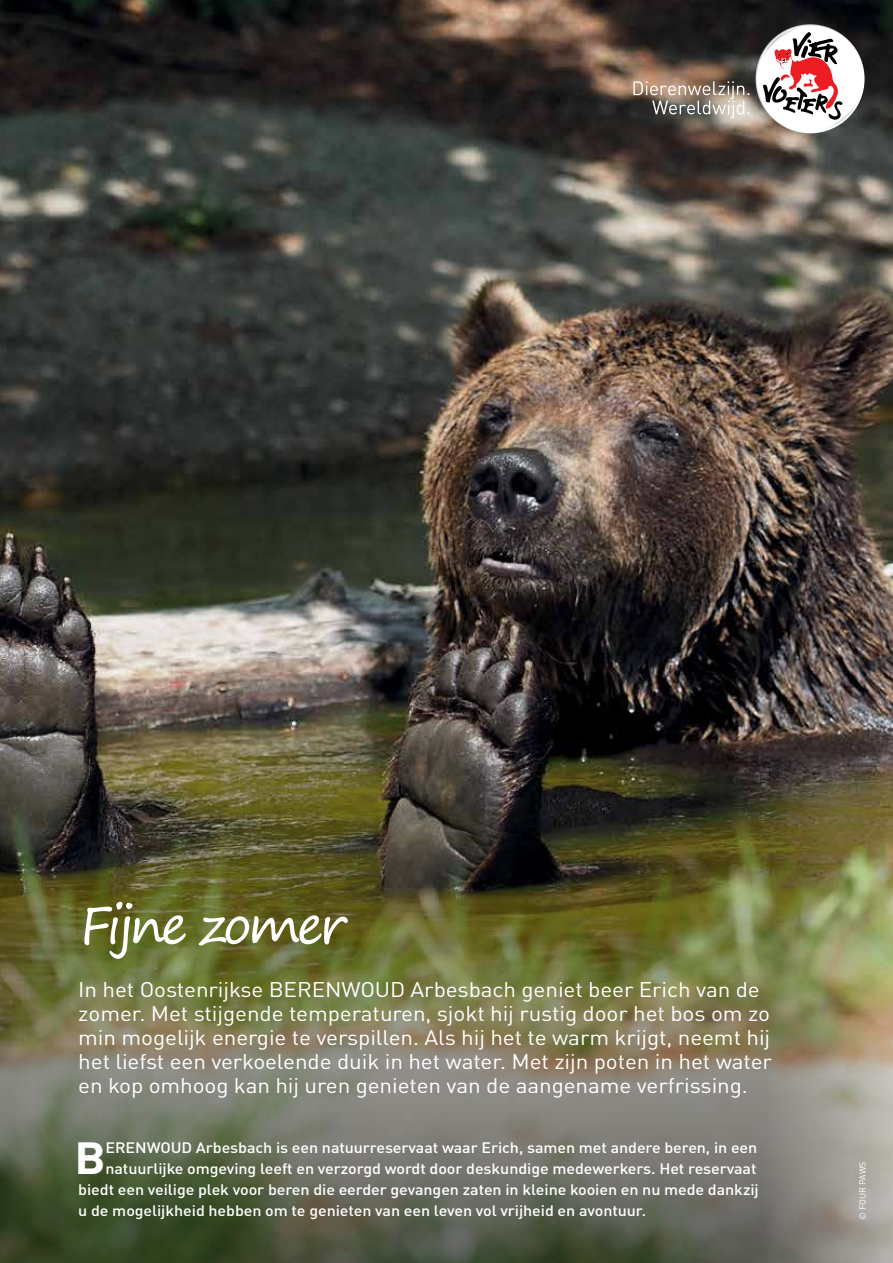
<style>
.page{position:relative;width:893px;height:1263px;background:#fff}
.page>*{position:absolute;margin:0;border:0;box-sizing:border-box;transform-origin:0 0}
.t1{font:51px "Segoe Print";letter-spacing:-.07em;color:#fff}
.t2{font:700 44.55px "DIN Pro";color:#fff;scale:1.07 1}
.t3{font:21px/24px "DIN Pro";letter-spacing:-.005em;color:#fff;scale:1.07 1}
.t4{font:500 15px "DIN Pro";letter-spacing:-.005em;color:#fff;scale:1.07 1}
.t5{font:9px "DIN Pro";color:#fff}
</style>
<div class="page">
<img style="left:0;top:0;width:893px;height:722px">
<img style="left:0;top:722px;width:893px;height:541px">
<svg style="left:633px;top:81px;width:116px;height:38px;background:#93887d"></svg>
<svg style="left:757px;top:24px;width:107px;height:111px"></svg>
<h1 class="t1" style="left:80px;top:879px;width:267px">Fijne zomer</h1>
<p class="t3" style="left:78px;top:975px;width:650px">In het Oostenrijkse BERENWOUD Arbesbach geniet beer Erich van de zomer. Met stijgende temperaturen, sjokt hij rustig door het bos om zo min mogelijk energie te verspillen. Als hij het te warm krijgt, neemt hij het liefst een verkoelende duik in het water. Met zijn poten in het water en kop omhoog kan hij uren genieten van de aangename verfrissing.</p>
<h2 class="t2" style="left:74px;top:1121px;width:31px">B</h2>
<p class="t4" style="left:105px;top:1135px;width:611px">ERENWOUD Arbesbach is een natuurreservaat waar Erich, samen met andere beren, in een</p>
<p class="t4" style="left:105px;top:1156px;width:610px">natuurlijke omgeving leeft en verzorgd wordt door deskundige medewerkers. Het reservaat</p>
<p class="t4" style="left:78px;top:1177px;width:637px">biedt een veilige plek voor beren die eerder gevangen zaten in kleine kooien en nu mede dankzij</p>
<p class="t4" style="left:78px;top:1198px;width:532px">u de mogelijkheid hebben om te genieten van een leven vol vrijheid en avontuur.</p>
<p class="t5" style="left:855px;top:1220px;width:61px;rotate:-90deg">© FOUR PAWS</p>
</div>
